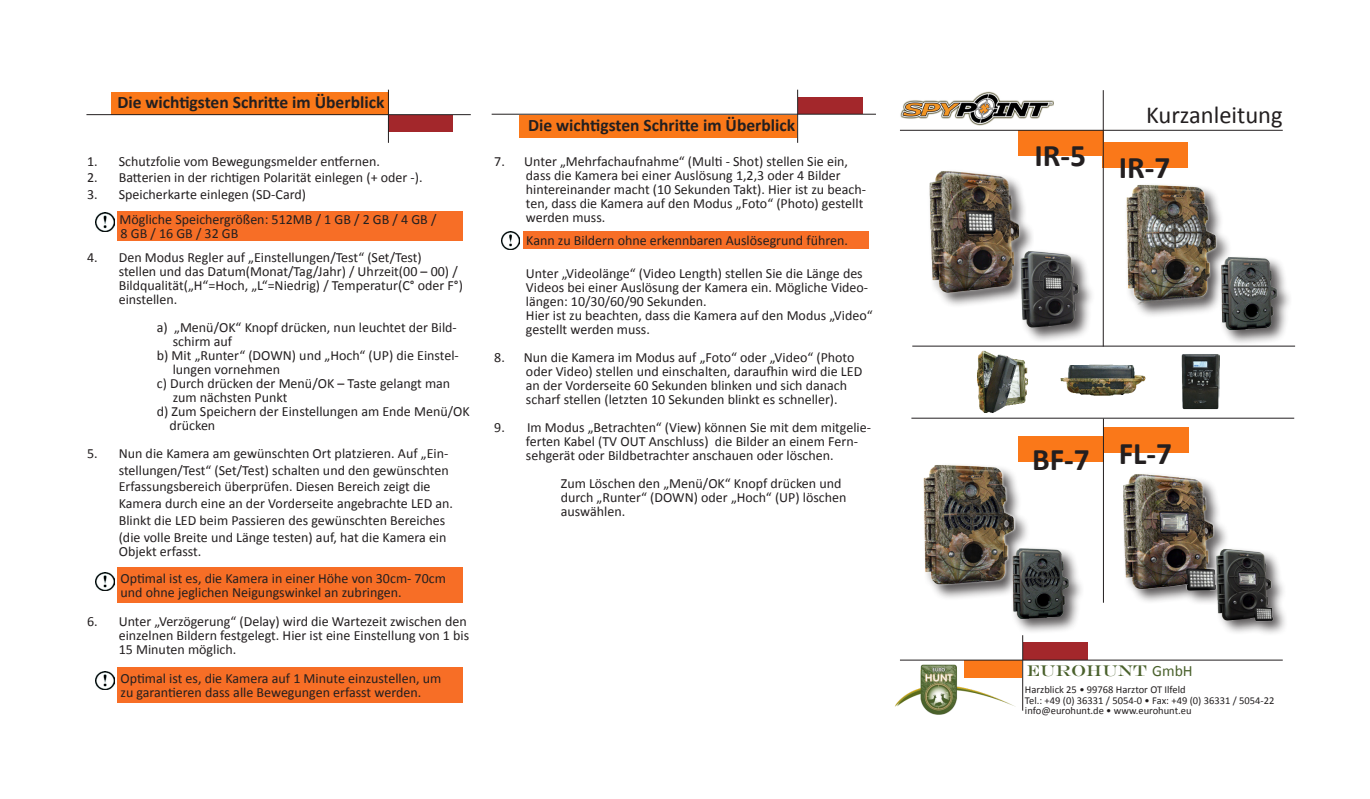
<style>
.page{position:relative;width:1370px;height:799px;background:#fff}
.page>*{position:absolute;margin:0;border:0;box-sizing:border-box;transform-origin:0 0}
.t1{font:700 31.5px "Calibri";color:#231f20}
.t2{font:24.5px "Calibri";color:#231f20}
.t3{font:700 17.5px "Calibri";color:#231f20}
.t4{font:15.75px "Engravers";color:#4a612c}
.t5{font:14px/14px "Calibri";color:#231f20}
.t6{font:10.5px "Calibri";color:#231f20}
.s1{font-family:"Calibri"}
</style>
<div class="page">
<div style="left:1018px;top:130px;width:85px;height:25px;background:#fa7819"></div>
<div style="left:1102px;top:142px;width:85px;height:25px;background:#fa7819"></div>
<div style="left:1018px;top:436px;width:85px;height:25px;background:#fa7819"></div>
<div style="left:1102px;top:428px;width:85px;height:25px;background:#fa7819"></div>
<hr style="left:1102px;top:418px;width:1px;height:184px;background:#231f20">
<hr style="left:899px;top:130px;width:383px;height:1px;background:#231f20">
<img style="left:900px;top:91px;width:153px;height:35px">
<hr style="left:1102px;top:90px;width:1px;height:256px;background:#231f20">
<div style="left:964px;top:659px;width:58px;height:18px;background:#fa7819"></div>
<div style="left:1022px;top:642px;width:65px;height:17px;background:#a3272b"></div>
<img style="left:895px;top:660px;width:119px;height:55px">
<hr style="left:912px;top:346px;width:382px;height:1px;background:#231f20">
<hr style="left:911px;top:418px;width:382px;height:1px;background:#231f20">
<img style="left:1181px;top:354px;width:38px;height:55px">
<img style="left:977px;top:350px;width:51px;height:63px">
<img style="left:1060px;top:364px;width:86px;height:32px">
<div style="left:926px;top:168px;width:108px;height:139px;background:#231f20;opacity:.75"></div>
<div style="left:923px;top:165px;width:100px;height:132px;background:#fff;opacity:.75"></div>
<img style="left:923px;top:167px;width:111px;height:127px">
<hr style="left:1022px;top:635px;width:1px;height:75px;background:#231f20">
<hr style="left:899px;top:659px;width:383px;height:1px;background:#231f20">
<div style="left:1006px;top:238px;width:92px;height:110px;background:#fff;opacity:.75"></div>
<div style="left:1018px;top:249px;width:77px;height:94px;background:#231f20;opacity:.75"></div>
<img style="left:1017px;top:249px;width:63px;height:80px">
<div style="left:1123px;top:182px;width:109px;height:137px;background:#231f20;opacity:.75"></div>
<img style="left:1123px;top:182px;width:96px;height:123px">
<div style="left:1205px;top:245px;width:90px;height:106px;background:#fff;opacity:.75"></div>
<div style="left:1217px;top:256px;width:74px;height:89px;background:#231f20;opacity:.75"></div>
<img style="left:1210px;top:256px;width:76px;height:74px">
<div style="left:921px;top:462px;width:108px;height:138px;background:#231f20;opacity:.75"></div>
<img style="left:921px;top:462px;width:96px;height:127px">
<div style="left:997px;top:534px;width:89px;height:104px;background:#fff;opacity:.75"></div>
<div style="left:1009px;top:546px;width:74px;height:88px;background:#231f20;opacity:.75"></div>
<img style="left:1011px;top:548px;width:58px;height:71px">
<div style="left:1123px;top:471px;width:108px;height:134px;background:#231f20;opacity:.75"></div>
<img style="left:1123px;top:471px;width:94px;height:121px">
<div style="left:1202px;top:536px;width:89px;height:105px;background:#fff;opacity:.75"></div>
<div style="left:1213px;top:548px;width:74px;height:88px;background:#231f20;opacity:.75"></div>
<img style="left:1213px;top:548px;width:59px;height:74px">
<div style="left:111px;top:92px;width:277px;height:23px;background:#fa7819"></div>
<div style="left:389px;top:115px;width:64px;height:17px;background:#a3272b"></div>
<div style="left:519px;top:115px;width:278px;height:23px;background:#fa7819"></div>
<div style="left:798px;top:97px;width:64px;height:17px;background:#a3272b"></div>
<div style="left:117px;top:211px;width:346px;height:29px;background:#f76e26"></div>
<div style="left:117px;top:567px;width:346px;height:35px;background:#f76e26"></div>
<div style="left:117px;top:667px;width:346px;height:35px;background:#f76e26"></div>
<img style="left:95px;top:671px;width:19px;height:18px">
<img style="left:95px;top:572px;width:19px;height:18px">
<img style="left:95px;top:213px;width:19px;height:18px">
<div style="left:523px;top:231px;width:346px;height:18px;background:#f76e26"></div>
<img style="left:501px;top:231px;width:19px;height:18px">
<hr style="left:86px;top:114px;width:385px;height:1px;background:#231f20">
<hr style="left:388px;top:90px;width:1px;height:53px;background:#231f20">
<hr style="left:491px;top:114px;width:384px;height:1px;background:#231f20">
<hr style="left:797px;top:90px;width:1px;height:53px;background:#231f20">
<p class="t3" style="left:117px;top:91px;width:268px">Die wichtigsten Schritte im Überblick</p>
<p class="t5" style="left:87px;top:154px;width:294px">1. Schutzfolie vom Bewegungsmelder entfernen.</p>
<p class="t5" style="left:87px;top:171px;width:337px">2. Batterien in der richtigen Polarität einlegen (+ oder -).</p>
<p class="t5" style="left:87px;top:188px;width:220px">3. Speicherkarte einlegen (SD-Card)</p>
<p class="t5" style="left:120px;top:212px;width:318px">Mögliche Speichergrößen: 512MB / 1 GB / 2 GB / 4 GB /</p>
<p class="t5" style="left:120px;top:226px;width:119px">8 GB / 16 GB / 32 GB</p>
<p class="t5" style="left:119px;top:251px;width:345px;text-indent:-31px">4. Den Modus Regler auf „Einstellungen/Test“ (Set/Test) stellen und das Datum(Monat/Tag/Jahr) / Uhrzeit(00 – 00) / Bildqualität(„H“=Hoch, „L“=Niedrig) / Temperatur(C° oder F°) einstellen.</p>
<p class="t5" style="left:157px;top:321px;width:301px">a) „Menü/OK“ Knopf drücken, nun leuchtet der Bild-</p>
<p class="t5" style="left:173px;top:335px;width:61px">schirm auf</p>
<p class="t5" style="left:157px;top:349px;width:303px">b) Mit „Runter“ (DOWN) und „Hoch“ (UP) die Einstel-</p>
<p class="t5" style="left:173px;top:363px;width:109px">lungen vornehmen</p>
<p class="t5" style="left:157px;top:377px;width:295px">c) Durch drücken der Menü/OK – Taste gelangt man</p>
<p class="t5" style="left:173px;top:391px;width:116px">zum nächsten Punkt</p>
<p class="t5" style="left:157px;top:405px;width:314px">d) Zum Speichern der Einstellungen am Ende Menü/OK</p>
<p class="t5" style="left:169px;top:419px;width:47px">drücken</p>
<p class="t5" style="left:119px;top:445px;width:336px;line-height:16.8px;text-indent:-31px">5. Nun die Kamera am gewünschten Ort platzieren. Auf „Ein&shy;stellungen/Test“ (Set/Test) schalten und den gewünschten Erfassungsbereich überprüfen. Diesen Bereich zeigt die Kamera durch eine an der Vorderseite angebrachte LED an.<br>Blinkt die LED beim Passieren des gewünschten Bereiches (die volle Breite und Länge testen) auf, hat die Kamera ein</p>
<p class="t5" style="left:119px;top:544px;width:84px">Objekt erfasst.</p>
<p class="t5" style="left:120px;top:571px;width:327px">Optimal ist es, die Kamera in einer Höhe von 30cm- 70cm</p>
<p class="t5" style="left:120px;top:585px;width:283px">und ohne jeglichen Neigungswinkel an zubringen.</p>
<p class="t5" style="left:119px;top:614px;width:352px;text-indent:-31px">6. Unter „Verzögerung“ (Delay) wird die Wartezeit zwischen den einzelnen Bildern festgelegt. Hier ist eine Einstellung von 1 bis<br>15 Minuten möglich.</p>
<p class="t5" style="left:120px;top:671px;width:322px">Optimal ist es, die Kamera auf 1 Minute einzustellen, um</p>
<p class="t5" style="left:120px;top:685px;width:302px">zu garantieren dass alle Bewegungen erfasst werden.</p>
<p class="t3" style="left:528px;top:114px;width:268px">Die wichtigsten Schritte im Überblick</p>
<p class="t5" style="left:494px;top:154px;width:355px">7. Unter „Mehrfachaufnahme“ (Multi - Shot) stellen Sie ein,</p>
<p class="t5" style="left:526px;top:168px;width:316px">dass die Kamera bei einer Auslösung 1,2,3 oder 4 Bilder</p>
<p class="t5" style="left:526px;top:182px;width:341px">hintereinander macht (10 Sekunden Takt). Hier ist zu beach-</p>
<p class="t5" style="left:526px;top:196px;width:339px">ten, dass die Kamera auf den Modus „Foto“ (Photo) gestellt</p>
<p class="t5" style="left:526px;top:210px;width:81px">werden muss.</p>
<p class="t5" style="left:526px;top:234px;width:323px">Kann zu Bildern ohne erkennbaren Auslösegrund führen.</p>
<p class="t5" style="left:526px;top:266px;width:338px">Unter „Videolänge“ (Video Length) stellen Sie die Länge des</p>
<p class="t5" style="left:526px;top:280px;width:344px">Videos bei einer Auslösung der Kamera ein. Mögliche Video-</p>
<p class="t5" style="left:526px;top:294px;width:182px">längen: 10/30/60/90 Sekunden.</p>
<p class="t5" style="left:526px;top:308px;width:348px">Hier ist zu beachten, dass die Kamera auf den Modus „Video“</p>
<p class="t5" style="left:526px;top:322px;width:125px">gestellt werden muss.</p>
<p class="t5" style="left:494px;top:350px;width:362px">8. Nun die Kamera im Modus auf „Foto“ oder „Video“ (Photo</p>
<p class="t5" style="left:526px;top:364px;width:338px">oder Video) stellen und einschalten, daraufhin wird die LED</p>
<p class="t5" style="left:526px;top:378px;width:323px">an der Vorderseite 60 Sekunden blinken und sich danach</p>
<p class="t5" style="left:526px;top:392px;width:313px">scharf stellen (letzten 10 Sekunden blinkt es schneller).</p>
<p class="t5" style="left:494px;top:420px;width:378px">9. Im Modus „Betrachten“ (View) können Sie mit dem mitgelie-</p>
<p class="t5" style="left:526px;top:434px;width:333px">ferten Kabel (TV OUT Anschluss) die Bilder an einem Fern-</p>
<p class="t5" style="left:526px;top:448px;width:309px">sehgerät oder Bildbetrachter anschauen oder löschen.</p>
<p class="t5" style="left:560px;top:476px;width:282px">Zum Löschen den „Menü/OK“ Knopf drücken und</p>
<p class="t5" style="left:560px;top:490px;width:287px">durch „Runter“ (DOWN) oder „Hoch“ (UP) löschen</p>
<p class="t5" style="left:560px;top:504px;width:66px">auswählen.</p>
<p class="t1" style="left:1034px;top:136px;width:53px">IR-5</p>
<p class="t2" style="left:1145px;top:99px;width:138px">Kurzanleitung</p>
<p class="t1" style="left:1118px;top:148px;width:53px">IR-7</p>
<p class="t1" style="left:1031px;top:439px;width:59px">BF-7</p>
<p class="t1" style="left:1118px;top:433px;width:55px">FL-7</p>
<p class="t4" style="left:1026px;top:661px;width:167px">EUROHUNT <span class="s1">GmbH</span></p>
<p class="t6" style="left:1024px;top:683px;width:162px">Harzblick 25 • 99768 Harztor OT Ilfeld</p>
<p class="t6" style="left:1024px;top:693px;width:251px">Tel.: +49 (0) 36331 / 5054-0 • Fax: +49 (0) 36331 / 5054-22</p>
<p class="t6" style="left:1024px;top:704px;width:168px">info@eurohunt.de • www.eurohunt.eu</p>
</div>
